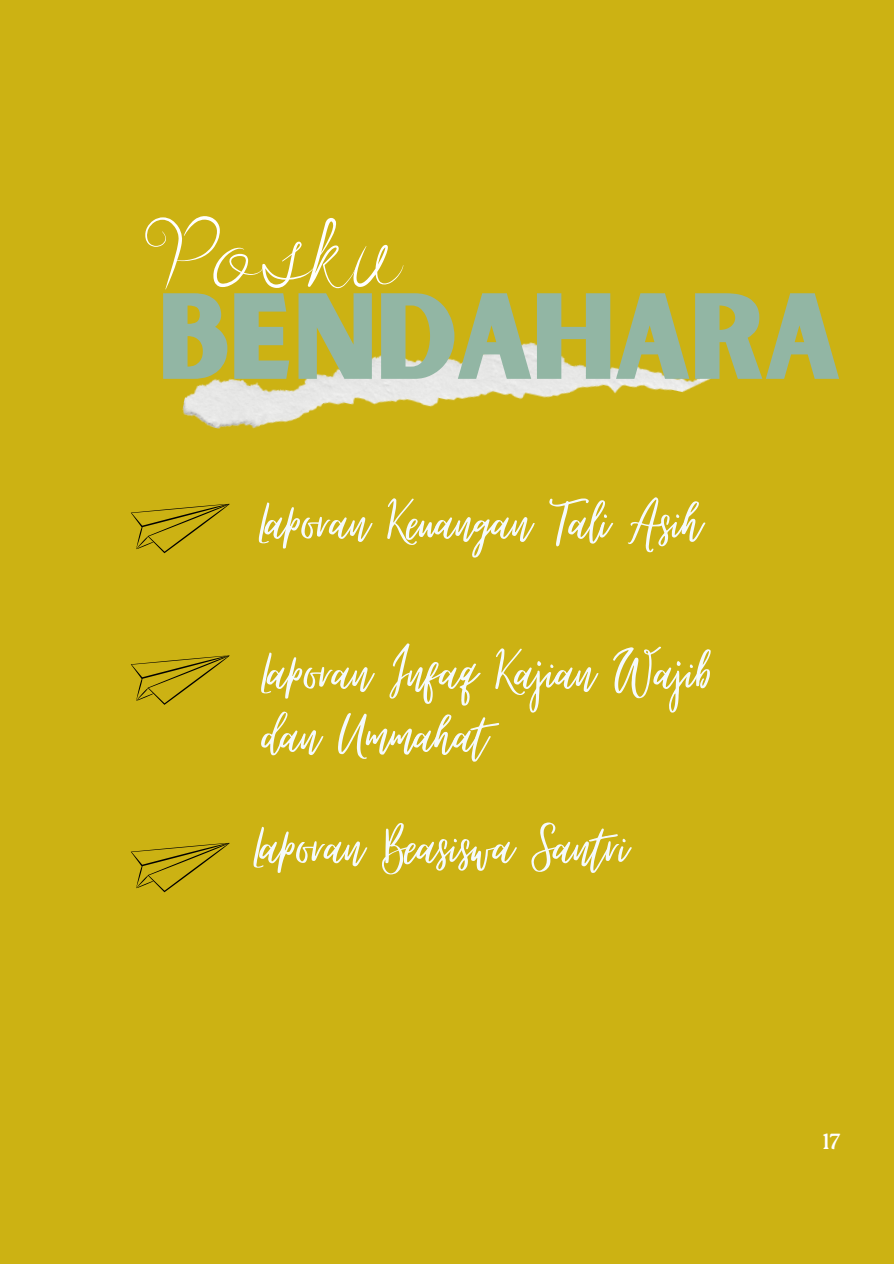
<style>
.page{position:relative;width:894px;height:1264px;background:#fff}
.page>*{position:absolute;margin:0;border:0;box-sizing:border-box;transform-origin:0 0}
.t1{font:116.7px "Sunborn Sans One";letter-spacing:-.02em;color:#92b6a4}
.t2{font:113.25px "Alamanda";color:#fff}
.t3{font:75px/63px "Virtual";color:#f5fafc}
.t4{font:21.9px "Roca Two";color:#fff}
</style>
<div class="page">
<div style="left:0;top:0;width:893px;height:1263px;background:#ccb213"></div>
<img style="left:182px;top:342px;width:531px;height:87px">
<svg style="left:131px;top:503px;width:99px;height:50px"></svg>
<svg style="left:131px;top:655px;width:99px;height:50px"></svg>
<svg style="left:131px;top:842px;width:99px;height:50px"></svg>
<h2 class="t2" style="left:145px;top:180px;width:259px">Posku</h2>
<p class="t1" style="left:157px;top:262px;width:685px">BENDAHARA</p>
<p class="t3" style="left:260px;top:492px;width:443px">Laporan Keuangan Tali Asih</p>
<p class="t3" style="left:262px;top:642px;width:451px">Laporan Infaq Kajian Wajib dan Ummahat</p>
<p class="t3" style="left:254px;top:816px;width:375px">Laporan Beasiswa Santri</p>
<p class="t4" style="left:821px;top:1128px;width:20px">17</p>
</div>
